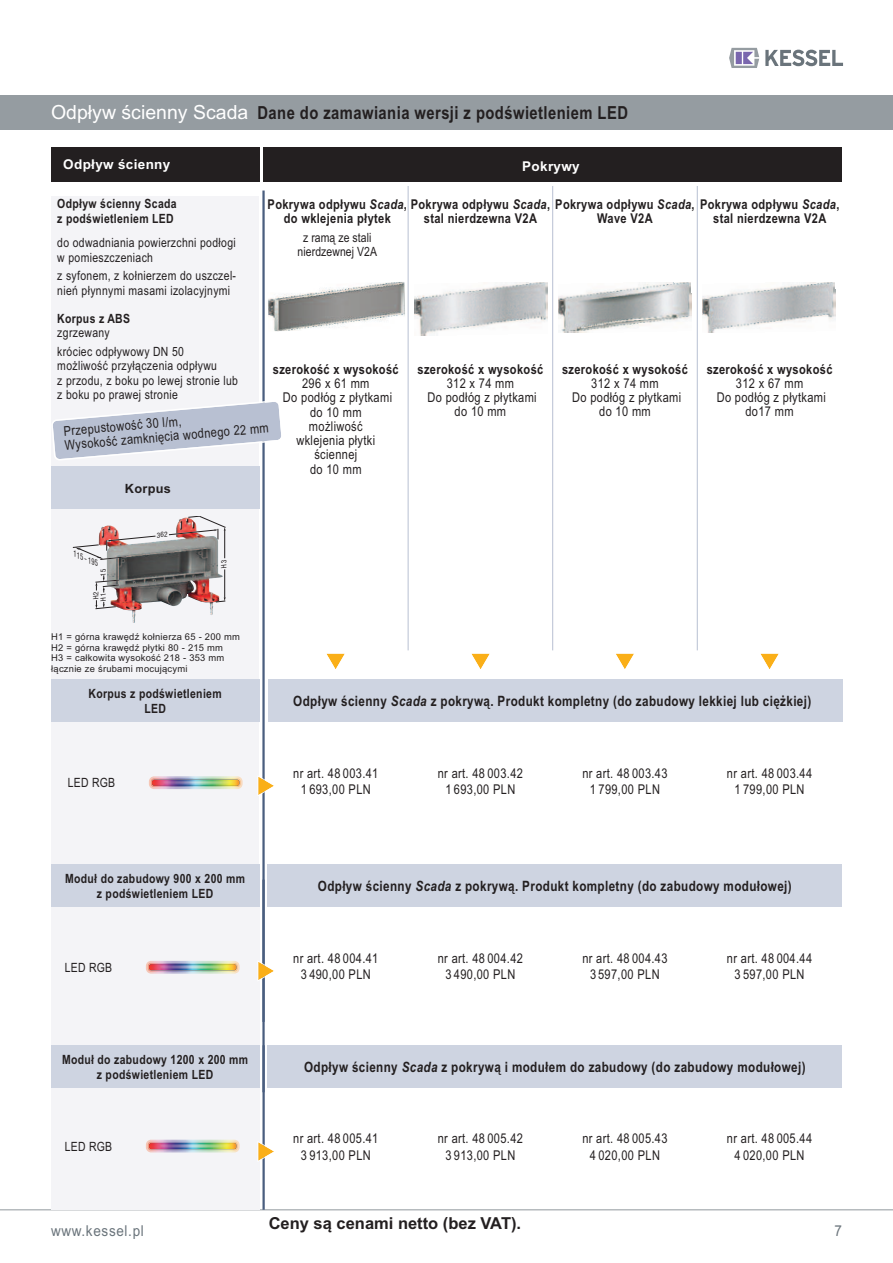
<style>
.page{position:relative;width:893px;height:1263px;background:#fff}
.page>*{position:absolute;margin:0;border:0;box-sizing:border-box;transform-origin:0 0}
.t1{font:700 18px "Arial Narrow";letter-spacing:.025em;color:#231f20}
.t2{font:700 16.5px "Arial";color:#231f20}
.t3{font:15px "Arial";letter-spacing:.05em;color:#6a747b;scale:.9 1}
.t4{font:700 14.25px "Arial Narrow";letter-spacing:.025em;color:#231f20}
.t5{font:13.5px/14.2px "Arial Narrow";letter-spacing:.025em;color:#231f20;text-align:center}
.t6{font:700 13.5px/14.2px "Arial Narrow";letter-spacing:.025em;color:#231f20}
.t7{font:700 13.5px "Arial";letter-spacing:.025em;color:#fff}
.t8{font:12.75px/14.2px "Arial Narrow";letter-spacing:.025em;color:#231f20}
.t9{font:700 12.75px/15.3px "Arial Narrow";letter-spacing:.025em;color:#231f20;text-align:center}
.t10{font:12.75px/14.2px "Arial Narrow";letter-spacing:.005em;color:#231f20;text-align:center}
.t11{font:700 12.75px "Arial";letter-spacing:.025em;color:#231f20}
.t12{font:9.3px/10.5px "Arial";letter-spacing:.025em;color:#231f20}
.t13{font:italic condensed 8.25px "Helvetica Neue LT Std";color:#231f20;scale:.87 1}
.t14{font:condensed 7.35px/7.4px "Helvetica Neue LT Std";letter-spacing:.075em;color:#231f20}
.s1{font-family:"Arial";font-weight:400;font-size:19.5px;color:#fff}
.s2{font-style:italic}
</style>
<div class="page">
<div style="left:0;top:96px;width:893px;height:34px;background:#959ca1"></div>
<svg style="left:765px;top:50px;width:78px;height:16px"></svg>
<svg style="left:729px;top:48px;width:30px;height:20px"></svg>
<hr style="left:0;top:1209px;width:893px;height:1px;background:#959ca1">
<div style="left:51px;top:196px;width:208px;height:674px;background:#f4f4f7"></div>
<div style="left:51px;top:907px;width:208px;height:144px;background:#f4f4f7"></div>
<div style="left:51px;top:1088px;width:208px;height:122px;background:#f4f4f7"></div>
<div style="left:51px;top:147px;width:208px;height:34px;background:#231f20"></div>
<div style="left:264px;top:147px;width:578px;height:34px;background:#231f20"></div>
<div style="left:51px;top:679px;width:208px;height:43px;background:#ced4e1"></div>
<hr style="left:697px;top:186px;width:1px;height:464px;background:#b8c0d2">
<div style="left:268px;top:679px;width:574px;height:43px;background:#ced4e1"></div>
<hr style="left:408px;top:186px;width:1px;height:464px;background:#b8c0d2">
<hr style="left:552px;top:186px;width:1px;height:464px;background:#b8c0d2">
<div style="left:51px;top:865px;width:208px;height:42px;background:#ced4e1"></div>
<div style="left:268px;top:865px;width:574px;height:42px;background:#ced4e1"></div>
<div style="left:51px;top:1045px;width:208px;height:43px;background:#ced4e1"></div>
<div style="left:268px;top:1045px;width:574px;height:43px;background:#ced4e1"></div>
<hr style="left:262px;top:190px;width:3px;height:832px;background:#4a5e7f">
<hr style="left:262px;top:880px;width:3px;height:212px;background:#4a5e7f">
<hr style="left:262px;top:1045px;width:3px;height:165px;background:#4a5e7f">
<img style="left:268px;top:282px;width:137px;height:49px">
<img style="left:702px;top:282px;width:133px;height:51px">
<img style="left:558px;top:282px;width:133px;height:51px">
<img style="left:414px;top:282px;width:134px;height:53px">
<svg style="left:616px;top:653px;width:18px;height:16px"></svg>
<svg style="left:760px;top:653px;width:19px;height:16px"></svg>
<svg style="left:326px;top:653px;width:19px;height:16px"></svg>
<svg style="left:471px;top:653px;width:19px;height:16px"></svg>
<svg style="left:258px;top:775px;width:16px;height:21px"></svg>
<svg style="left:258px;top:960px;width:16px;height:21px"></svg>
<svg style="left:258px;top:1141px;width:16px;height:21px"></svg>
<svg style="left:52px;top:400px;width:229px;height:61px"></svg>
<img style="left:149px;top:776px;width:94px;height:13px">
<img style="left:151px;top:778px;width:90px;height:9px">
<img style="left:152px;top:779px;width:87px;height:7px">
<img style="left:152px;top:780px;width:87px;height:5px;border-radius:2px">
<img style="left:146px;top:961px;width:94px;height:13px">
<img style="left:148px;top:963px;width:90px;height:9px">
<img style="left:149px;top:964px;width:87px;height:6px;border-radius:2px">
<img style="left:146px;top:1140px;width:94px;height:12px">
<img style="left:148px;top:1141px;width:90px;height:9px">
<img style="left:149px;top:1143px;width:87px;height:6px;border-radius:2px">
<img style="left:103px;top:560px;width:93px;height:63px">
<svg style="left:95px;top:600px;width:22px;height:10px"></svg>
<svg style="left:95px;top:575px;width:25px;height:17px"></svg>
<svg style="left:215px;top:569px;width:11px;height:33px"></svg>
<div style="left:51px;top:466px;width:209px;height:43px;background:#ced4e1"></div>
<img style="left:73px;top:516px;width:153px;height:44px">
<h1 class="t1" style="left:51px;top:102px;width:578px"><span class="s1">Odpływ ścienny Scada</span> Dane do zamawiania wersji z podświetleniem LED</h1>
<p class="t7" style="left:63px;top:156px;width:109px">Odpływ ścienny</p>
<p class="t7" style="left:522px;top:158px;width:59px">Pokrywy</p>
<p class="t9" style="left:57px;top:197px;width:121px;line-height:14.2px;text-align:left">Odpływ ścienny Scada z podświetleniem LED</p>
<p class="t8" style="left:57px;top:236px;width:180px">do odwadniania powierzchni podłogi w pomieszczeniach</p>
<p class="t8" style="left:57px;top:269px;width:180px">z syfonem, z kołnierzem do uszczel&shy;nień płynnymi masami izolacyjnymi</p>
<p class="t9" style="left:57px;top:311px;width:74px">Korpus z ABS</p>
<p class="t8" style="left:57px;top:323px;width:128px;line-height:18.8px">zgrzewany<br>króciec odpływowy DN 50</p>
<p class="t8" style="left:57px;top:359px;width:182px">możliwość przyłączenia odpływu<br>z przodu, z boku po lewej stronie lub z boku po prawej stronie</p>
<p class="t6" style="left:284px;top:197px;width:557px;text-indent:-16px">Pokrywa odpływu <span class="s2">Scada</span>, Pokrywa odpływu <span class="s2">Scada</span>, Pokrywa odpływu <span class="s2">Scada</span>, Pokrywa odpływu <span class="s2">Scada</span>, do wklejenia płytek</p>
<p class="t10" style="left:298px;top:230px;width:81px">z ramą ze stali nierdzewnej V2A</p>
<p class="t6" style="left:424px;top:211px;width:115px">stal nierdzewna V2A</p>
<p class="t6" style="left:597px;top:211px;width:57px">Wave V2A</p>
<p class="t6" style="left:713px;top:211px;width:115px">stal nierdzewna V2A</p>
<p class="t6" style="left:417px;top:362px;width:127px">szerokość x wysokość</p>
<p class="t5" style="left:427px;top:376px;width:111px">312 x 74 mm<br>Do podłóg z płytkami do 10 mm</p>
<p class="t6" style="left:562px;top:362px;width:127px">szerokość x wysokość</p>
<p class="t5" style="left:572px;top:376px;width:111px">312 x 74 mm<br>Do podłóg z płytkami do 10 mm</p>
<p class="t6" style="left:707px;top:362px;width:127px">szerokość x wysokość</p>
<p class="t5" style="left:717px;top:376px;width:111px">312 x 67 mm<br>Do podłóg z płytkami do17 mm</p>
<p class="t6" style="left:273px;top:362px;width:127px">szerokość x wysokość</p>
<p class="t5" style="left:283px;top:376px;width:111px">296 x 61 mm<br>Do podłóg z płytkami do 10 mm<br>możliwość<br>wklejenia płytki ściennej<br>do 10 mm</p>
<p class="t5" style="left:63px;top:424px;width:206px;text-align:left;rotate:-5deg">Przepustowość 30 l/m,<br>Wysokość zamknięcia wodnego 22 mm</p>
<p class="t11" style="left:125px;top:481px;width:48px">Korpus</p>
<p class="t13" style="left:76px;top:551px;width:32px;rotate:23deg">115 - 195</p>
<p class="t14" style="left:221px;top:568px;width:9px;rotate:-90deg">H3</p>
<p class="t14" style="left:100px;top:576px;width:9px;rotate:-90deg">15</p>
<p class="t14" style="left:93px;top:601px;width:11px;rotate:-90deg">H2<br>H1</p>
<p class="t12" style="left:51px;top:632px;width:190px">H1 = górna krawędź kołnierza 65 - 200 mm H2 = górna krawędź płytki 80 - 215 mm<br>H3 = całkowita wysokość 218 - 353 mm łącznie ze śrubami mocującymi</p>
<p class="t9" style="left:89px;top:686px;width:135px">Korpus z podświetleniem<br>LED</p>
<p class="t8" style="left:68px;top:776px;width:49px">LED RGB</p>
<p class="t4" style="left:293px;top:693px;width:519px">Odpływ ścienny <span class="s2">Scada</span> z pokrywą. Produkt kompletny (do zabudowy lekkiej lub ciężkiej)</p>
<p class="t5" style="left:293px;top:765px;width:87px;line-height:16.5px">nr art. 48 003.41<br>1 693,00 PLN</p>
<p class="t5" style="left:438px;top:765px;width:87px;line-height:16.5px">nr art. 48 003.42<br>1 693,00 PLN</p>
<p class="t5" style="left:727px;top:765px;width:87px;line-height:16.5px">nr art. 48 003.44<br>1 799,00 PLN</p>
<p class="t5" style="left:582px;top:765px;width:87px;line-height:16.5px">nr art. 48 003.43<br>1 799,00 PLN</p>
<p class="t9" style="left:65px;top:871px;width:182px">Moduł do zabudowy 900 x 200 mm z podświetleniem LED</p>
<p class="t4" style="left:318px;top:878px;width:475px">Odpływ ścienny <span class="s2">Scada</span> z pokrywą. Produkt kompletny (do zabudowy modułowej)</p>
<p class="t8" style="left:65px;top:960px;width:49px">LED RGB</p>
<p class="t5" style="left:293px;top:950px;width:87px;line-height:16.5px">nr art. 48 004.41<br>3 490,00 PLN</p>
<p class="t5" style="left:438px;top:950px;width:87px;line-height:16.5px">nr art. 48 004.42<br>3 490,00 PLN</p>
<p class="t5" style="left:727px;top:950px;width:87px;line-height:16.5px">nr art. 48 004.44<br>3 597,00 PLN</p>
<p class="t5" style="left:582px;top:950px;width:87px;line-height:16.5px">nr art. 48 004.43<br>3597,00 PLN</p>
<p class="t9" style="left:62px;top:1051px;width:188px">Moduł do zabudowy 1200 x 200 mm z podświetleniem LED</p>
<p class="t4" style="left:304px;top:1058px;width:503px">Odpływ ścienny <span class="s2">Scada</span> z pokrywą i modułem do zabudowy (do zabudowy modułowej)</p>
<p class="t8" style="left:65px;top:1139px;width:49px">LED RGB</p>
<p class="t5" style="left:293px;top:1130px;width:87px;line-height:16.5px">nr art. 48 005.41<br>3 913,00 PLN</p>
<p class="t5" style="left:438px;top:1130px;width:87px;line-height:16.5px">nr art. 48 005.42<br>3 913,00 PLN</p>
<p class="t5" style="left:727px;top:1130px;width:87px;line-height:16.5px">nr art. 48 005.44<br>4 020,00 PLN</p>
<p class="t5" style="left:582px;top:1130px;width:87px;line-height:16.5px">nr art. 48 005.43<br>4 020,00 PLN</p>
<p class="t2" style="left:269px;top:1214px;width:254px">Ceny są cenami netto (bez VAT).</p>
<p class="t3" style="left:51px;top:1222px;width:105px">www.kessel.pl</p>
<p class="t3" style="left:834px;top:1222px;width:10px">7</p>
</div>
